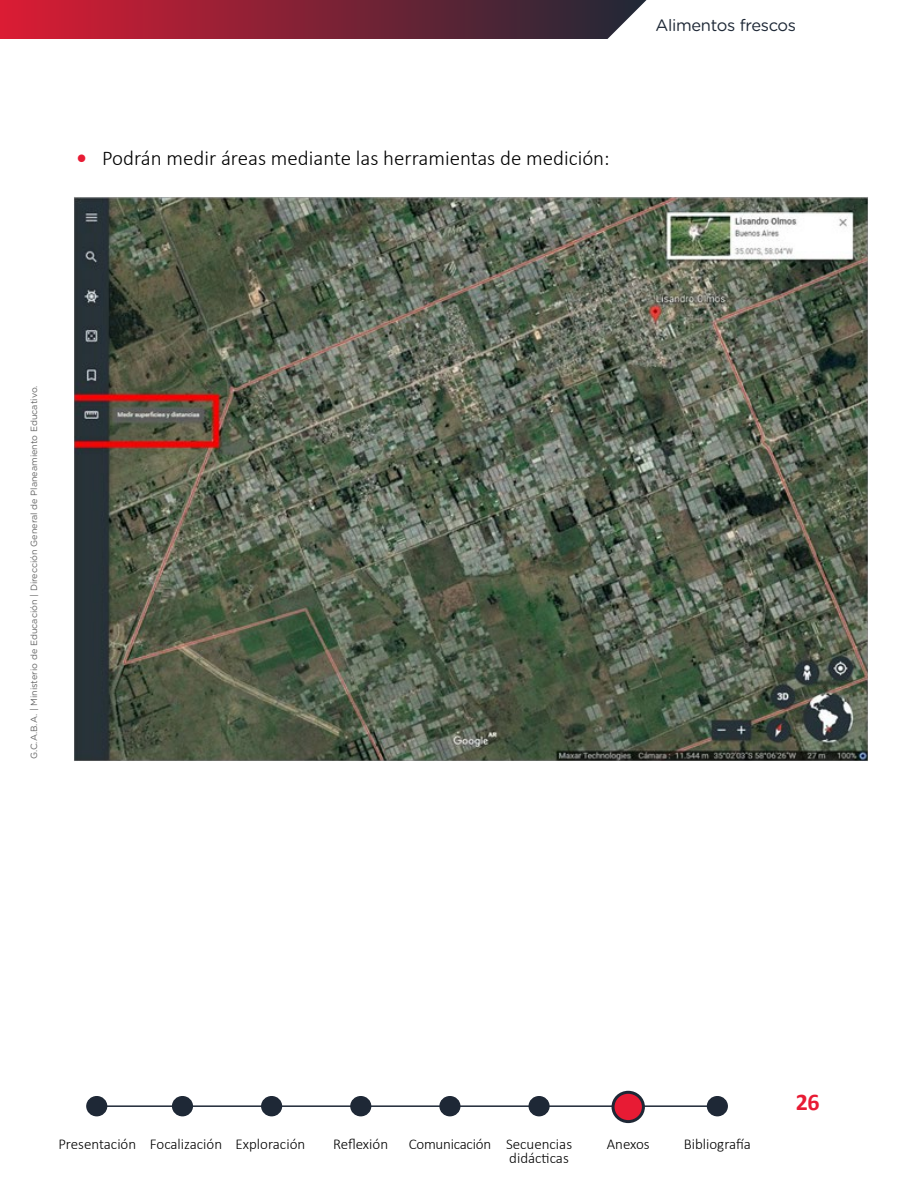
<style>
.page{position:relative;width:918px;height:1188px;background:#fff}
.page>*{position:absolute;margin:0;border:0;box-sizing:border-box;transform-origin:0 0}
.t1{font:700 24px "Calibri";color:#e81b34}
.t2{font:300 21px "Calibri";color:#000}
.t3{font:16.5px "Gotham Rounded";letter-spacing:-.02em;color:#1e2836}
.t4{font:300 15px/14.4px "Calibri";color:#000;text-align:right}
.t5{font:9px "Gotham Rounded";color:#666}
.s1{font-weight:700;color:#e81b34}
</style>
<div class="page">
<svg style="left:0;top:0;width:646px;height:39px;background:#832639"></svg>
<div style="left:632px;top:26px;width:241px;height:26px;background:#fff;border-radius:10px"></div>
<img style="left:74px;top:197px;width:794px;height:564px">
<hr style="left:97px;top:1105px;width:625px;height:2px;background:#1e2836">
<div style="left:613px;top:1092px;width:30px;height:30px;background:#e81b34;border-radius:50%"></div>
<div style="left:612px;top:1091px;width:33px;height:32px;border:3px solid #1e2836;border-radius:50%"></div>
<div style="left:173px;top:1097px;width:19px;height:19px;background:#1e2836;border-radius:50%"></div>
<div style="left:172px;top:1096px;width:21px;height:20px;border:2px solid #1e2836;border-radius:50%"></div>
<div style="left:262px;top:1097px;width:19px;height:19px;background:#1e2836;border-radius:50%"></div>
<div style="left:261px;top:1096px;width:21px;height:20px;border:2px solid #1e2836;border-radius:50%"></div>
<div style="left:351px;top:1097px;width:20px;height:19px;background:#1e2836;border-radius:50%"></div>
<div style="left:350px;top:1096px;width:21px;height:20px;border:2px solid #1e2836;border-radius:50%"></div>
<div style="left:440px;top:1097px;width:20px;height:19px;background:#1e2836;border-radius:50%"></div>
<div style="left:439px;top:1096px;width:21px;height:20px;border:2px solid #1e2836;border-radius:50%"></div>
<div style="left:708px;top:1097px;width:19px;height:19px;background:#1e2836;border-radius:50%"></div>
<div style="left:707px;top:1096px;width:21px;height:20px;border:2px solid #1e2836;border-radius:50%"></div>
<div style="left:529px;top:1097px;width:20px;height:19px;background:#1e2836;border-radius:50%"></div>
<div style="left:529px;top:1096px;width:21px;height:20px;border:2px solid #1e2836;border-radius:50%"></div>
<div style="left:87px;top:1097px;width:20px;height:19px;background:#1e2836;border-radius:50%"></div>
<div style="left:86px;top:1096px;width:21px;height:20px;border:2px solid #1e2836;border-radius:50%"></div>
<h2 class="t2" style="left:77px;top:145px;width:535px"><span class="s1">•</span> Podrán medir áreas mediante las herramientas de medición:</h2>
<p class="t3" style="left:656px;top:14px;width:142px">Alimentos frescos</p>
<p class="t5" style="left:28px;top:759px;width:375px;rotate:-90deg">G.C.A.B.A. | Ministerio de Educación | Dirección General de Planeamiento Educativo.</p>
<p class="t4" style="left:58px;top:1136px;width:248px">Presentación Focalización Exploración</p>
<p class="t4" style="left:333px;top:1136px;width:57px">Reflexión</p>
<p class="t4" style="left:409px;top:1136px;width:165px">Comunicación Secuencias didácticas</p>
<p class="t4" style="left:607px;top:1136px;width:44px">Anexos</p>
<p class="t4" style="left:684px;top:1136px;width:69px">Bibliografía</p>
<h1 class="t1" style="left:796px;top:1085px;width:26px">26</h1>
</div>
